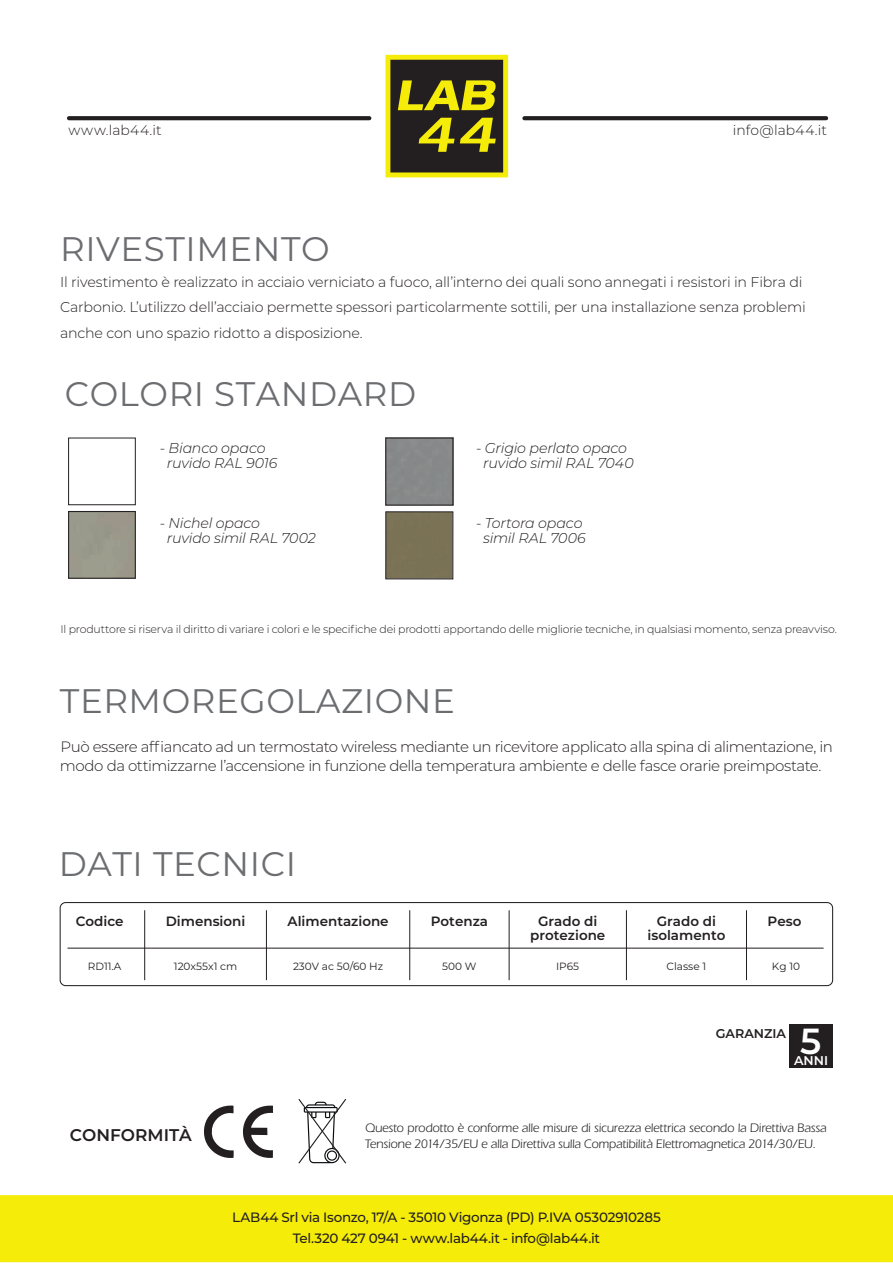
<style>
.page{position:relative;width:893px;height:1263px;background:#fff}
.page>*{position:absolute;margin:0;border:0;box-sizing:border-box;transform-origin:0 0}
.t1{font:600 36.3px "Montserrat";color:#fff}
.t2{font:34.05px "Montserrat";letter-spacing:.015em;color:#6c6d70}
.t3{font:600 16.95px "Montserrat";color:#231f20}
.t4{font:300 15px/19.5px "Montserrat";letter-spacing:-.03em;color:#231f20}
.t5{font:300 14.25px/25.5px "Montserrat";letter-spacing:-.015em;color:#231f20}
.t6{font:italic 300 14.25px/15px "Montserrat";letter-spacing:-.015em;color:#231f20}
.t7{font:300 13.95px "Montserrat";letter-spacing:.01em;color:#231f20}
.t8{font:300 13.95px "Montserrat";letter-spacing:.03em;color:#231f20}
.t9{font:500 13.5px/21px "Montserrat";letter-spacing:-.02em;color:#231f20;text-align:center}
.t10{font:600 13.5px/13.5px "Montserrat";color:#231f20;text-align:center}
.t11{font:12.75px/15.9px "Itc Eras";letter-spacing:-.015em;color:#231f20}
.t12{font:600 12.75px "Montserrat";color:#231f20}
.t13{font:600 12.75px "Montserrat";color:#fff}
.t14{font:300 10.95px "Montserrat";letter-spacing:-.02em;color:#231f20}
.t15{font:10.5px "Montserrat";color:#231f20}
</style>
<div class="page">
<svg style="left:204px;top:1105px;width:30px;height:53px"></svg>
<svg style="left:243px;top:1105px;width:30px;height:53px"></svg>
<svg style="left:298px;top:1099px;width:49px;height:65px"></svg>
<div style="left:0;top:1195px;width:893px;height:67px;background:#f5ec09"></div>
<div style="left:60px;top:902px;width:773px;height:84px;border:1px solid #231f20;border-radius:6px"></div>
<hr style="left:67px;top:948px;width:757px;height:1px;background:#231f20">
<hr style="left:144px;top:910px;width:1px;height:70px;background:#231f20">
<hr style="left:266px;top:910px;width:1px;height:70px;background:#231f20">
<hr style="left:509px;top:910px;width:1px;height:70px;background:#231f20">
<hr style="left:409px;top:910px;width:1px;height:70px;background:#231f20">
<hr style="left:626px;top:910px;width:1px;height:70px;background:#231f20">
<hr style="left:746px;top:910px;width:1px;height:70px;background:#231f20">
<div style="left:68px;top:511px;width:68px;height:68px;border:1px solid #231f20"></div>
<div style="left:385px;top:437px;width:68px;height:69px;border:1px solid #231f20"></div>
<div style="left:387px;top:513px;width:64px;height:64px;background:#7b7256"></div>
<div style="left:385px;top:511px;width:68px;height:68px;border:1px solid #231f20"></div>
<div style="left:68px;top:437px;width:68px;height:68px;border:1px solid #231f20"></div>
<div style="left:789px;top:1025px;width:44px;height:43px;background:#231f20"></div>
<svg style="left:69px;top:116px;width:300px;height:4px"></svg>
<svg style="left:524px;top:116px;width:302px;height:4px"></svg>
<svg style="left:385px;top:55px;width:123px;height:122px;background:#67621b"></svg>
<p class="t8" style="left:68px;top:120px;width:95px">www.lab44.it</p>
<p class="t7" style="left:733px;top:120px;width:96px">info@lab44.it</p>
<h2 class="t2" style="left:60px;top:226px;width:271px">RIVESTIMENTO</h2>
<p class="t5" style="left:60px;top:268px;width:747px">Il rivestimento è realizzato in acciaio verniciato a fuoco, all’interno dei quali sono annegati i resistori in Fibra di<br>Carbonio. L’utilizzo dell’acciaio permette spessori particolarmente sottili, per una installazione senza problemi anche con uno spazio ridotto a disposizione.</p>
<h2 class="t2" style="left:65px;top:370px;width:353px">COLORI STANDARD</h2>
<p class="t6" style="left:167px;top:440px;width:112px;text-indent:-7px">- Bianco opaco ruvido RAL 9016</p>
<p class="t6" style="left:167px;top:515px;width:150px;text-indent:-7px">- Nichel opaco<br>ruvido simil RAL 7002</p>
<p class="t6" style="left:476px;top:440px;width:159px;text-align:center">- Grigio perlato opaco ruvido simil RAL 7040</p>
<p class="t6" style="left:476px;top:515px;width:111px;text-align:center">- Tortora opaco simil RAL 7006</p>
<p class="t14" style="left:61px;top:621px;width:778px">Il produttore si riserva il diritto di variare i colori e le specifiche dei prodotti apportando delle migliorie tecniche, in qualsiasi momento, senza preavviso.</p>
<h2 class="t2" style="left:60px;top:677px;width:396px">TERMOREGOLAZIONE</h2>
<p class="t4" style="left:60px;top:736px;width:774px">Può essere affiancato ad un termostato wireless mediante un ricevitore applicato alla spina di alimentazione, in modo da ottimizzarne l’accensione in funzione della temperatura ambiente e delle fasce orarie preimpostate.</p>
<h2 class="t2" style="left:59px;top:841px;width:239px">DATI TECNICI</h2>
<p class="t10" style="left:76px;top:914px;width:49px">Codice</p>
<p class="t15" style="left:88px;top:959px;width:35px">RD11.A</p>
<p class="t15" style="left:174px;top:959px;width:65px">120x55x1 cm</p>
<p class="t15" style="left:293px;top:959px;width:92px">230V ac 50/60 Hz</p>
<p class="t15" style="left:442px;top:959px;width:36px">500 W</p>
<p class="t15" style="left:556px;top:959px;width:25px">IP65</p>
<p class="t10" style="left:166px;top:914px;width:81px">Dimensioni</p>
<p class="t10" style="left:288px;top:914px;width:103px">Alimentazione</p>
<p class="t10" style="left:431px;top:914px;width:59px">Potenza</p>
<p class="t10" style="left:768px;top:914px;width:35px">Peso</p>
<p class="t10" style="left:530px;top:914px;width:77px">Grado di protezione</p>
<p class="t10" style="left:647px;top:914px;width:79px">Grado di isolamento</p>
<p class="t15" style="left:667px;top:959px;width:41px">Classe 1</p>
<p class="t15" style="left:772px;top:959px;width:30px">Kg 10</p>
<p class="t3" style="left:70px;top:1122px;width:124px">CONFORMITÀ</p>
<p class="t12" style="left:716px;top:1024px;width:72px">GARANZIA</p>
<h1 class="t1" style="left:800px;top:1015px;width:23px">5</h1>
<p class="t13" style="left:794px;top:1052px;width:36px">ANNI</p>
<p class="t11" style="left:365px;top:1120px;width:463px">Questo prodotto è conforme alle misure di sicurezza elettrica secondo la Direttiva Bassa<br>Tensione 2014/35/EU e alla Direttiva sulla Compatibilità Elettromagnetica 2014/30/EU.</p>
<p class="t9" style="left:232px;top:1206px;width:430px">LAB44 Srl via Isonzo, 17/A - 35010 Vigonza (PD) P.IVA 05302910285<br>Tel.320 427 0941 - www.lab44.it - info@lab44.it</p>
</div>
